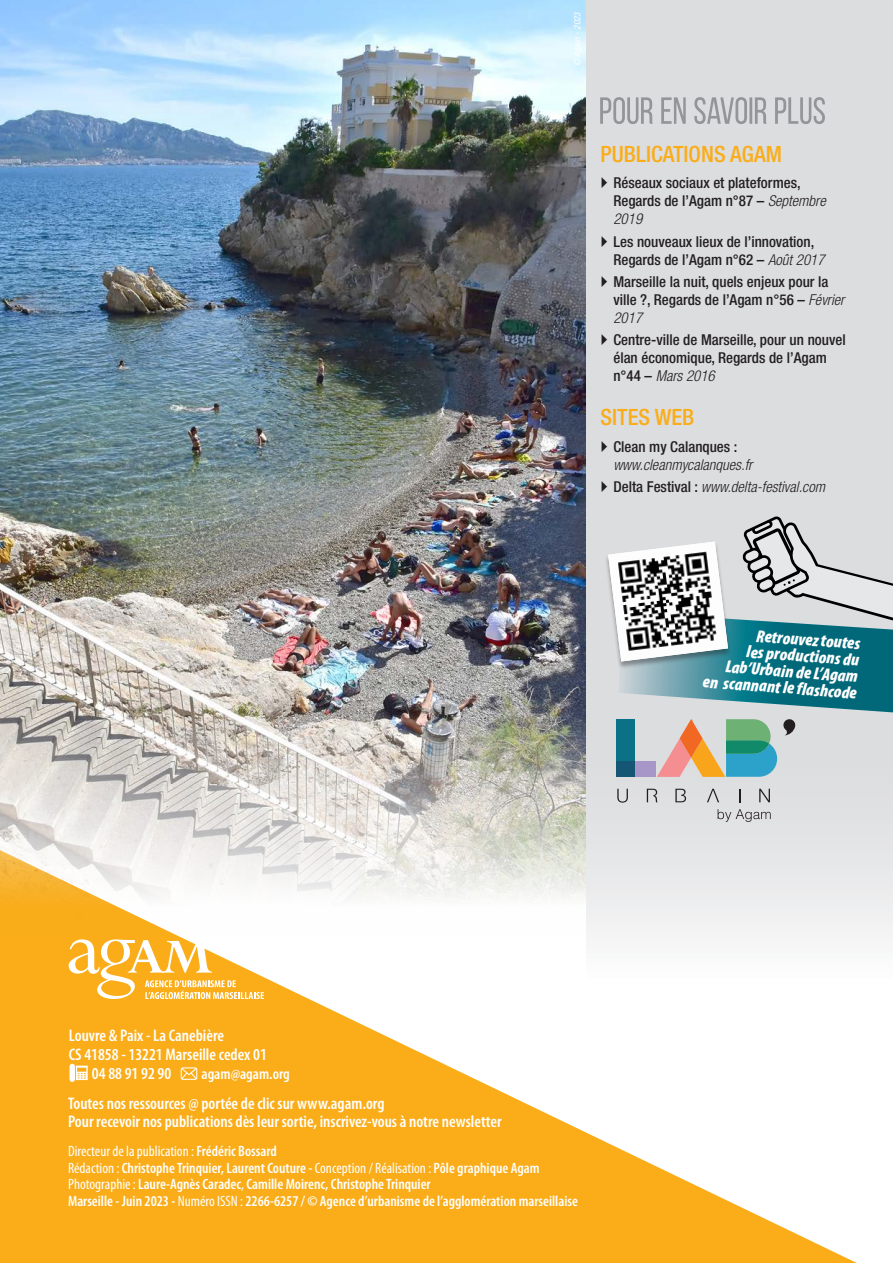
<style>
.page{position:relative;width:893px;height:1263px;background:#fff}
.page>*{position:absolute;margin:0;border:0;box-sizing:border-box;transform-origin:0 0}
.Type_de_document{font:500 condensed 22.5px "Helvetica Neue LT Std";color:#faad19}
.Encart_couleur_texte{font:italic 900 condensed 17.55px/16.5px "Myriad Pro";color:#fff;text-align:right}
.t1{font:600 condensed 16.8px "Myriad Pro";color:#fff}
.t2{font:600 condensed 15.6px "Myriad Pro";color:#fff}
.Intitulé_du_document{font:500 condensed 15px/18px "Helvetica Neue LT Std";color:#231f20}
.t3{font:600 condensed 15px/16.5px "Myriad Pro";color:#fff}
.Intitulé_du_document-2{font:italic 300 condensed 15px/18px "Helvetica Neue LT Std";color:#231f20}
.t4{font:condensed 15px "Myriad Pro";color:#fff}
.Source_des_données{font:italic condensed 9px "Helvetica Neue LT Std";color:#fff}
.s1{font-weight:300;font-style:italic}
.s2{font-weight:500;font-style:normal}
.s3{font-weight:600}
.s4{font-weight:400}
</style>
<div class="page">
<div style="left:586px;top:0;width:307px;height:1263px;background:#dcdddf"></div>
<svg style="left:0;top:865px;width:889px;height:398px;fill:#faad19"></svg>
<svg style="left:69px;top:939px;width:195px;height:60px"></svg>
<svg style="left:600px;top:97px;width:225px;height:27px"></svg>
<svg style="left:181px;top:1067px;width:16px;height:13px"></svg>
<div style="left:70px;top:1064px;width:5px;height:18px;background:#fff;border-radius:3px"></div>
<svg style="left:76px;top:1066px;width:12px;height:14px"></svg>
<img style="left:0;top:0;width:586px;height:935px">
<svg style="left:617px;top:789px;width:11px;height:14px"></svg>
<svg style="left:675px;top:789px;width:11px;height:13px"></svg>
<svg style="left:707px;top:789px;width:12px;height:13px"></svg>
<svg style="left:739px;top:789px;width:1px;height:13px"></svg>
<svg style="left:759px;top:789px;width:11px;height:13px"></svg>
<svg style="left:647px;top:789px;width:10px;height:13px"></svg>
<svg style="left:718px;top:809px;width:53px;height:13px"></svg>
<svg style="left:608px;top:516px;width:285px;height:261px"></svg>
<p class="Source_des_données" style="left:572px;top:66px;width:56px;rotate:-90deg">© Agam - 2023</p>
<p class="Type_de_document" style="left:601px;top:141px;width:183px">PUBLICATIONS AGAM</p>
<p class="Intitulé_du_document" style="left:613px;top:174px;width:214px">Réseaux sociaux et plateformes,<br>Regards de l’Agam n°87 – <span class="s1">Septembre<br>2019</span></p>
<p class="Intitulé_du_document" style="left:613px;top:232px;width:213px">Les nouveaux lieux de l’innovation,<br>Regards de l’Agam n°62 – <span class="s1">Août 2017</span></p>
<p class="Intitulé_du_document" style="left:613px;top:272px;width:232px">Marseille la nuit, quels enjeux pour la ville ?, Regards de l’Agam n°56 – <span class="s1">Février<br>2017</span></p>
<p class="Intitulé_du_document" style="left:613px;top:331px;width:234px">Centre-ville de Marseille, pour un nouvel élan économique, Regards de l’Agam n°44 – <span class="s1">Mars 2016</span></p>
<p class="Type_de_document" style="left:601px;top:404px;width:95px">SITES WEB</p>
<p class="Intitulé_du_document-2" style="left:613px;top:438px;width:141px"><span class="s2">Clean my Calanques : </span>www.cleanmycalanques.fr</p>
<p class="Intitulé_du_document-2" style="left:613px;top:478px;width:213px"><span class="s2">Delta Festival :</span> www.delta-festival.com</p>
<p class="Encart_couleur_texte" style="left:728px;top:626px;width:135px;rotate:4deg">Retrouvez toutes<br>les productions du<br>Lab’Urbain de L’Agam</p>
<p class="Encart_couleur_texte" style="left:703px;top:674px;width:156px;rotate:4deg">en scannant le flashcode</p>
<p class="t1" style="left:69px;top:1026px;width:157px">Louvre &amp; Paix - La Canebière</p>
<p class="t1" style="left:69px;top:1045px;width:200px">CS 41858 - 13221 Marseille cedex 01</p>
<p class="t1" style="left:92px;top:1064px;width:81px">04 88 91 92 90</p>
<p class="t2" style="left:202px;top:1065px;width:90px">agam@agam.org</p>
<p class="t1" style="left:68px;top:1094px;width:318px">Toutes nos ressources @ portée de clic sur www.agam.org</p>
<p class="t1" style="left:68px;top:1113px;width:435px">Pour recevoir nos publications dès leur sortie, inscrivez-vous à notre newsletter</p>
<p class="t4" style="left:68px;top:1142px;width:210px">Directeur de la publication : <span class="s3">Frédéric Bossard</span></p>
<p class="t3" style="left:68px;top:1159px;width:473px"><span class="s4">Rédaction :</span> Christophe Trinquier, Laurent Couture - <span class="s4">Conception / Réalisation :</span> Pôle graphique Agam</p>
<p class="t3" style="left:68px;top:1176px;width:511px"><span class="s4">Photographie :</span> Laure-Agnès Caradec<span class="s4">,</span> Camille Moirenc, Christophe Trinquier<br>Marseille - Juin 2023 - <span class="s4">Numéro ISSN :</span> 2266-6257 / © Agence d’urbanisme de l’agglomération marseillaise</p>
</div>
